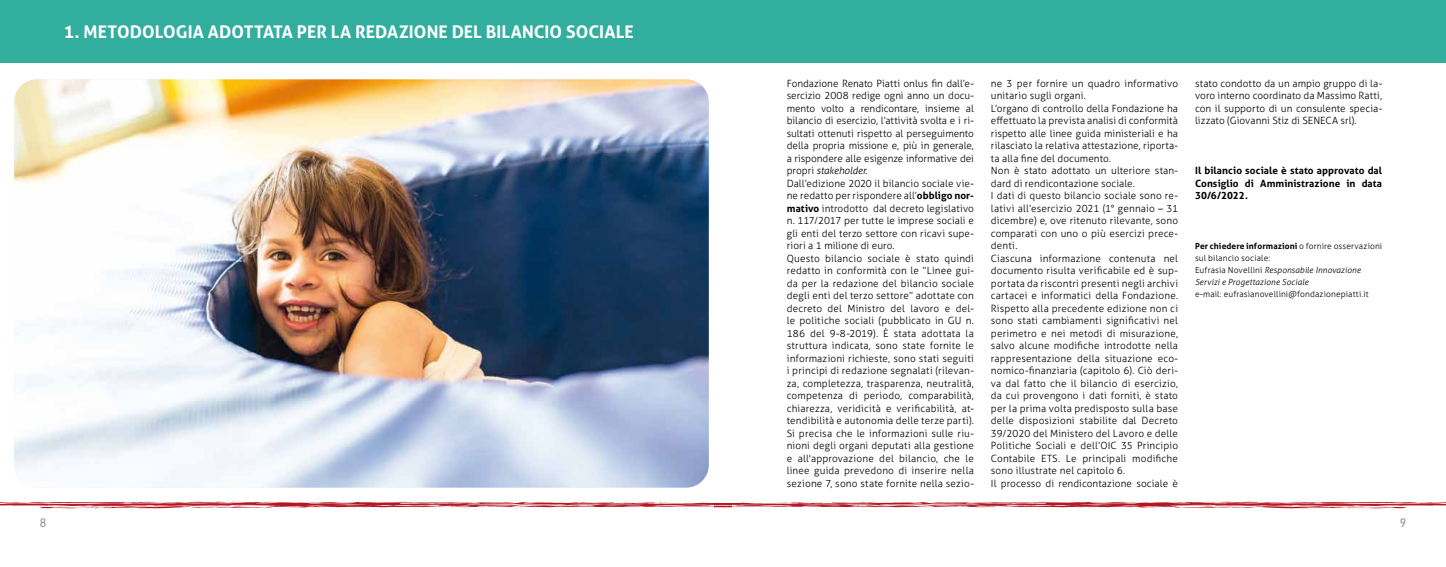
<style>
.page{position:relative;width:1446px;height:567px;background:#fff}
.page>*{position:absolute;margin:0;border:0;box-sizing:border-box;transform-origin:0 0}
.t1{font:700 17.5px "Aller";letter-spacing:.005em;color:#fff}
.t2{font:12px "URWDIN";color:#87888a}
.t3{font:300 10px/12.5px "Aller";letter-spacing:.015em;color:#000}
.t4{font:700 10px/12.5px "Aller";letter-spacing:.005em;color:#000;text-align:justify}
.t5{font:300 8.4px/12px "Aller";letter-spacing:.015em;color:#000}
.s1{font-style:italic}
.s2{font-weight:700}
</style>
<div class="page">
<svg style="left:0;top:502px;width:1446px;height:6px;background:#d67e84"></svg>
<div style="left:0;top:0;width:731px;height:62px;background:#32ae9f"></div>
<img style="left:14px;top:79px;width:695px;height:409px">
<div style="left:714px;top:0;width:732px;height:62px;background:#32ae9f"></div>
<h1 class="t1" style="left:64px;top:21px;width:571px">1. METODOLOGIA ADOTTATA PER LA REDAZIONE DEL BILANCIO SOCIALE</h1>
<p class="t3" style="left:787px;top:77px;width:189px">Fondazione Renato Piatti onlus fin dall’e&shy;sercizio 2008 redige ogni anno un docu&shy;mento volto a rendicontare, insieme al bilancio di esercizio, l’attività svolta e i ri&shy;sultati ottenuti rispetto al perseguimento della propria missione e, più in generale, a rispondere alle esigenze informative dei propri <span class="s1">stakeholder</span>.<br>Dall’edizione 2020 il bilancio sociale vie&shy;ne redatto per rispondere all’<span class="s2">obbligo nor&shy;mativo</span> introdotto dal decreto legislativo n. 117/2017 per tutte le imprese sociali e gli enti del terzo settore con ricavi supe&shy;riori a 1 milione di euro.<br>Questo bilancio sociale è stato quindi redatto in conformità con le “Linee gui&shy;da per la redazione del bilancio sociale degli enti del terzo settore” adottate con decreto del Ministro del lavoro e del&shy;le politiche sociali (pubblicato in GU n.<br>186 del 9-8-2019). È stata adottata la struttura indicata, sono state fornite le informazioni richieste, sono stati seguiti i principi di redazione segnalati (rilevan&shy;za, completezza, trasparenza, neutralità, competenza di periodo, comparabilità, chiarezza, veridicità e verificabilità, at&shy;tendibilità e autonomia delle terze parti).<br>Si precisa che le informazioni sulle riu&shy;nioni degli organi deputati alla gestione e all'approvazione del bilancio, che le linee guida prevedono di inserire nella sezione 7, sono state fornite nella sezio-</p>
<p class="t3" style="left:991px;top:77px;width:189px">ne 3 per fornire un quadro informativo unitario sugli organi.<br>L’organo di controllo della Fondazione ha effettuato la prevista analisi di conformità rispetto alle linee guida ministeriali e ha rilasciato la relativa attestazione, riporta&shy;ta alla fine del documento.<br>Non è stato adottato un ulteriore stan&shy;dard di rendicontazione sociale.<br>I dati di questo bilancio sociale sono re&shy;lativi all’esercizio 2021 (1° gennaio – 31 dicembre) e, ove ritenuto rilevante, sono comparati con uno o più esercizi prece&shy;denti.<br>Ciascuna informazione contenuta nel documento risulta verificabile ed è sup&shy;portata da riscontri presenti negli archivi cartacei e informatici della Fondazione.<br>Rispetto alla precedente edizione non ci sono stati cambiamenti significativi nel perimetro e nei metodi di misurazione, salvo alcune modifiche introdotte nella rappresentazione della situazione eco&shy;nomico-finanziaria (capitolo 6). Ciò deri&shy;va dal fatto che il bilancio di esercizio, da cui provengono i dati forniti, è stato per la prima volta predisposto sulla base delle disposizioni stabilite dal Decreto 39/2020 del Ministero del Lavoro e delle Politiche Sociali e dell’OIC 35 Principio Contabile ETS. Le principali modifiche sono illustrate nel capitolo 6.<br>Il processo di rendicontazione sociale è</p>
<p class="t3" style="left:1195px;top:77px;width:189px;text-align:justify">stato condotto da un ampio gruppo di la&shy;voro interno coordinato da Massimo Ratti, con il supporto di un consulente specia&shy;lizzato (Giovanni Stiz di SENECA srl).</p>
<p class="t4" style="left:1195px;top:164px;width:189px">Il bilancio sociale è stato approvato dal Consiglio di Amministrazione in data 30/6/2022.</p>
<p class="t5" style="left:1195px;top:240px;width:189px"><span class="s2">Per chiedere informazioni</span> o fornire osservazioni sul bilancio sociale:<br>Eufrasia Novellini <span class="s1">Responsabile Innovazione Servizi e Progettazione Sociale</span></p>
<p class="t5" style="left:1195px;top:288px;width:175px">e-mail: eufrasianovellini@fondazionepiatti.it</p>
<p class="t2" style="left:40px;top:515px;width:8px">8</p>
<p class="t2" style="left:1400px;top:515px;width:8px">9</p>
</div>
